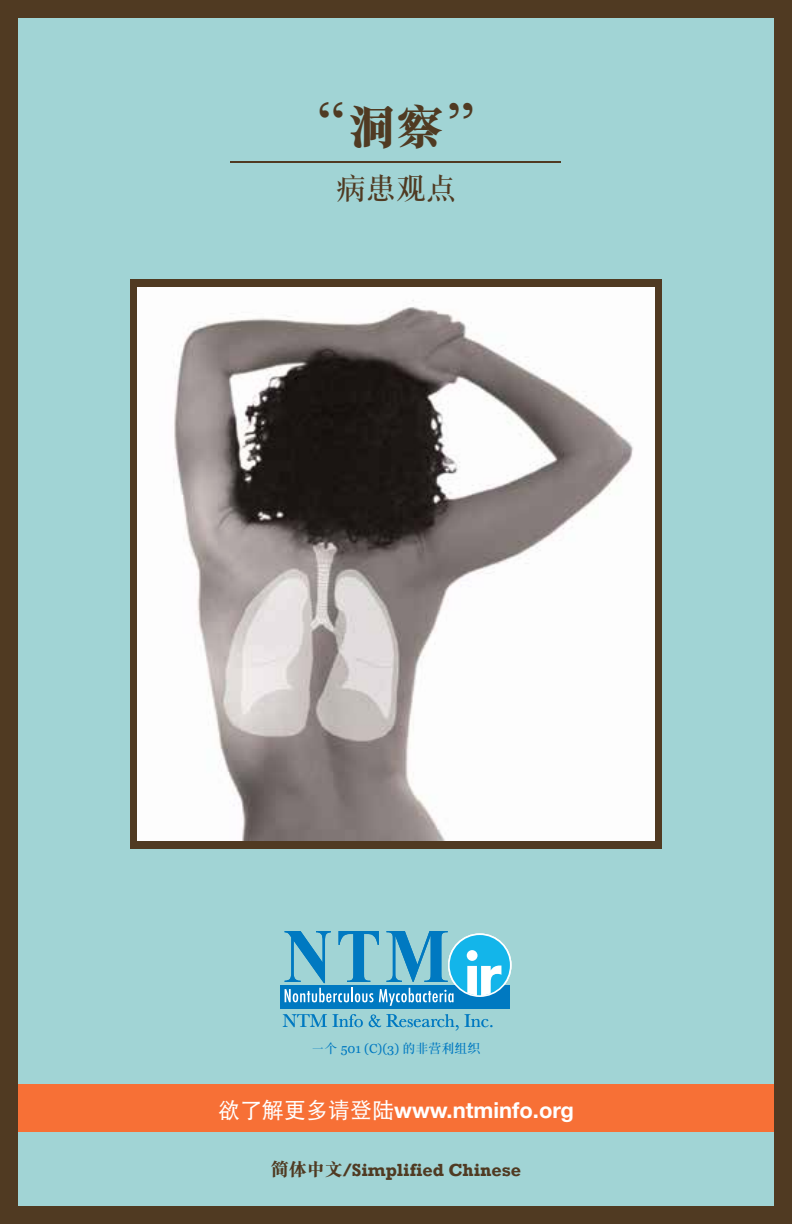
<style>
.page{position:relative;width:792px;height:1224px;background:#503a22}
.page>*{position:absolute;margin:0;border:0;box-sizing:border-box;transform-origin:0 0}
.t1{font:800 50px "M Sung GB";color:#503a22}
.t2{font:30px "DFP Song W7";color:#503a22}
.t3{font:700 22px "Helvetica Neue";color:#fff}
.t4{font:18.8px "Baskerville";color:#0079c1}
.t5{font:700 18px "Rockwell";color:#503a22}
.t6{font:13px "Georgia";color:#0079c1}
.s1{font-size:48px}
.s2{font-family:"DFP Song W7"}
.s3{font-family:"DFP Hei W5";font-weight:400}
.s4{font-family:"M Sung GB";font-weight:800}
</style>
<div class="page">
<div style="left:18px;top:18px;width:756px;height:1188px;background:#a1d4d5"></div>
<div style="left:130px;top:280px;width:532px;height:569px;background:#503a22"></div>
<div style="left:280px;top:986px;width:230px;height:23px;background:#0079c1"></div>
<div style="left:449px;top:934px;width:62px;height:62px;background:#13b5ea;border-radius:50%"></div>
<div style="left:448px;top:933px;width:64px;height:64px;border:2px solid #fff;border-radius:50%"></div>
<svg style="left:467px;top:966px;width:34px;height:30px"></svg>
<svg style="left:283px;top:1014px;width:44px;height:13px"></svg>
<svg style="left:333px;top:1014px;width:30px;height:13px"></svg>
<svg style="left:369px;top:1014px;width:90px;height:16px"></svg>
<svg style="left:465px;top:1014px;width:27px;height:13px"></svg>
<div style="left:467px;top:950px;width:11px;height:11px;background:#fff;border-radius:50%"></div>
<svg style="left:285px;top:931px;width:169px;height:75px"></svg>
<div style="left:18px;top:1084px;width:756px;height:48px;background:#f77036"></div>
<img style="left:138px;top:288px;width:516px;height:553px">
<hr style="left:231px;top:161px;width:330px;height:2px;background:#503a22">
<h1 class="t1" style="left:298px;top:102px;width:197px">“<span class="s1">洞察</span>”</h1>
<h2 class="t2" style="left:336px;top:172px;width:121px">病患观点</h2>
<p class="t4" style="left:283px;top:1010px;width:213px">NTM Info &amp; Research, Inc.</p>
<p class="t6" style="left:312px;top:1039px;width:170px"><span class="s2">一个</span> 501 (C)(3) <span class="s2">的非营利组织</span></p>
<p class="t3" style="left:218px;top:1093px;width:357px"><span class="s3">欲了解更多请登陆</span>www.ntminfo.org</p>
<p class="t5" style="left:271px;top:1159px;width:252px"><span class="s4">简体中文</span>/Simplified Chinese</p>
</div>
